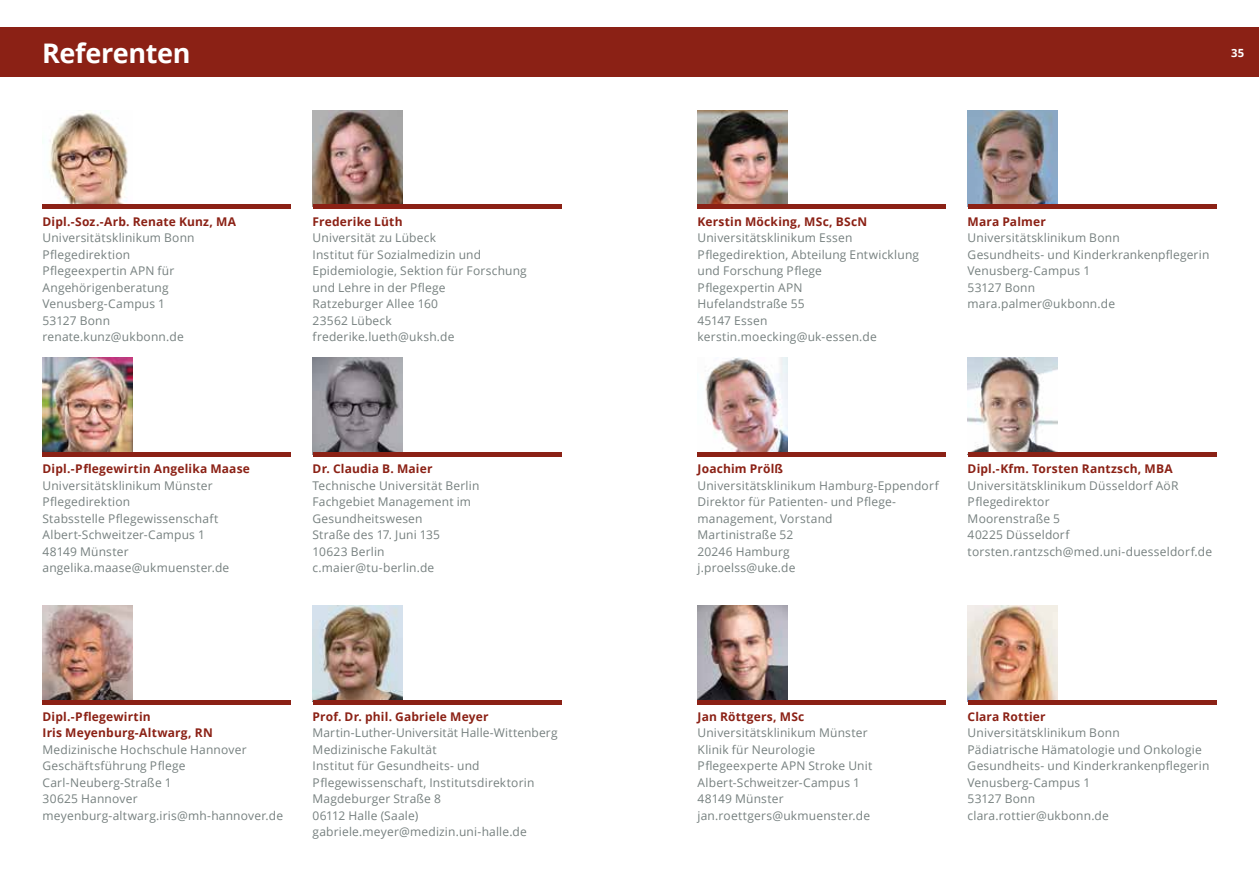
<style>
.page{position:relative;width:1259px;height:893px;background:#fff}
.page>*{position:absolute;margin:0;border:0;box-sizing:border-box;transform-origin:0 0}
.t1{font:700 27px "Open Sans";letter-spacing:-.01em;color:#fff}
.t2{font:12px/16.5px "Open Sans";letter-spacing:.015em;color:#76807f}
.t3{font:700 12px/16.5px "Open Sans";letter-spacing:.015em;color:#8b2115}
.t4{font:700 11.25px "Open Sans";color:#fff}
</style>
<div class="page">
<div style="left:0;top:28px;width:1259px;height:49px;background:#8b2115"></div>
<img style="left:43px;top:358px;width:90px;height:94px">
<div style="left:43px;top:452px;width:248px;height:5px;background:#8b2115"></div>
<img style="left:43px;top:112px;width:90px;height:93px">
<hr style="left:43px;top:205px;width:248px;height:4px;background:#8b2115">
<img style="left:313px;top:110px;width:90px;height:95px">
<hr style="left:313px;top:205px;width:248px;height:4px;background:#8b2115">
<img style="left:313px;top:358px;width:90px;height:94px">
<div style="left:313px;top:452px;width:248px;height:5px;background:#8b2115"></div>
<img style="left:43px;top:605px;width:90px;height:95px">
<hr style="left:43px;top:700px;width:248px;height:4px;background:#8b2115">
<img style="left:967px;top:110px;width:90px;height:95px">
<hr style="left:967px;top:205px;width:249px;height:4px;background:#8b2115">
<img style="left:705px;top:358px;width:82px;height:94px">
<div style="left:697px;top:452px;width:249px;height:5px;background:#8b2115"></div>
<img style="left:313px;top:605px;width:90px;height:95px">
<hr style="left:313px;top:700px;width:248px;height:4px;background:#8b2115">
<img style="left:697px;top:110px;width:90px;height:95px">
<hr style="left:697px;top:205px;width:249px;height:4px;background:#8b2115">
<img style="left:967px;top:358px;width:90px;height:94px">
<div style="left:967px;top:452px;width:249px;height:5px;background:#8b2115"></div>
<img style="left:697px;top:605px;width:90px;height:95px">
<hr style="left:697px;top:700px;width:249px;height:4px;background:#8b2115">
<img style="left:967px;top:605px;width:90px;height:95px">
<hr style="left:967px;top:700px;width:249px;height:4px;background:#8b2115">
<h1 class="t1" style="left:42px;top:34px;width:150px">Referenten</h1>
<p class="t4" style="left:1231px;top:44px;width:15px">35</p>
<p class="t3" style="left:43px;top:213px;width:195px">Dipl.-Soz.-Arb. Renate Kunz, MA</p>
<p class="t2" style="left:43px;top:229px;width:154px">Universitätsklinikum Bonn<br>Pflegedirektion<br>Pflegeexpertin APN für<br>Angehörigenberatung<br>Venusberg-Campus 1<br>53127 Bonn renate.kunz@ukbonn.de</p>
<p class="t3" style="left:43px;top:460px;width:209px">Dipl.-Pflegewirtin Angelika Maase</p>
<p class="t2" style="left:43px;top:477px;width:188px">Universitätsklinikum Münster<br>Pflegedirektion<br>Stabsstelle Pflegewissenschaft<br>Albert-Schweitzer-Campus 1<br>48149 Münster angelika.maase@ukmuenster.de</p>
<p class="t3" style="left:313px;top:213px;width:91px">Frederike Lüth</p>
<p class="t2" style="left:313px;top:229px;width:216px">Universität zu Lübeck<br>Institut für Sozialmedizin und<br>Epidemiologie, Sektion für Forschung und Lehre in der Pflege<br>Ratzeburger Allee 160<br>23562 Lübeck frederike.lueth@uksh.de</p>
<p class="t3" style="left:313px;top:460px;width:121px">Dr. Claudia B. Maier</p>
<p class="t2" style="left:313px;top:477px;width:168px">Technische Universität Berlin<br>Fachgebiet Management im<br>Gesundheitswesen<br>Straße des 17. Juni 135<br>10623 Berlin c.maier@tu-berlin.de</p>
<p class="t3" style="left:43px;top:708px;width:172px">Dipl.-Pflegewirtin<br>Iris Meyenburg-Altwarg, RN</p>
<p class="t2" style="left:43px;top:741px;width:242px">Medizinische Hochschule Hannover<br>Geschäftsführung Pflege<br>Carl-Neuberg-Straße 1<br>30625 Hannover meyenburg-altwarg.iris@mh-hannover.de</p>
<p class="t3" style="left:313px;top:708px;width:177px">Prof. Dr. phil. Gabriele Meyer</p>
<p class="t2" style="left:313px;top:724px;width:246px">Martin-Luther-Universität Halle-Wittenberg<br>Medizinische Fakultät<br>Institut für Gesundheits- und<br>Pflegewissenschaft, Institutsdirektorin<br>Magdeburger Straße 8<br>06112 Halle (Saale) gabriele.meyer@medizin.uni-halle.de</p>
<p class="t3" style="left:697px;top:213px;width:171px">Kerstin Möcking, MSc, BScN</p>
<p class="t2" style="left:697px;top:229px;width:223px">Universitätsklinikum Essen<br>Pflegedirektion, Abteilung Entwicklung und Forschung Pflege<br>Pflegexpertin APN<br>Hufelandstraße 55<br>45147 Essen kerstin.moecking@uk-essen.de</p>
<p class="t3" style="left:967px;top:213px;width:80px">Mara Palmer</p>
<p class="t2" style="left:967px;top:229px;width:243px">Universitätsklinikum Bonn<br>Gesundheits- und Kinderkrankenpflegerin<br>Venusberg-Campus 1<br>53127 Bonn<br>mara.palmer@ukbonn.de</p>
<p class="t3" style="left:697px;top:460px;width:87px">Joachim Prölß</p>
<p class="t2" style="left:697px;top:477px;width:243px">Universitätsklinikum Hamburg-Eppendorf<br>Direktor für Patienten- und Pflege&shy;management, Vorstand<br>Martinistraße 52<br>20246 Hamburg<br>j.proelss@uke.de</p>
<p class="t3" style="left:967px;top:460px;width:206px">Dipl.-Kfm. Torsten Rantzsch, MBA</p>
<p class="t2" style="left:967px;top:477px;width:246px">Universitätsklinikum Düsseldorf AöR<br>Pflegedirektor<br>Moorenstraße 5<br>40225 Düsseldorf torsten.rantzsch@med.uni-duesseldorf.de</p>
<p class="t3" style="left:697px;top:708px;width:108px">Jan Röttgers, MSc</p>
<p class="t2" style="left:697px;top:724px;width:176px">Universitätsklinikum Münster<br>Klinik für Neurologie<br>Pflegeexperte APN Stroke Unit<br>Albert-Schweitzer-Campus 1<br>48149 Münster jan.roettgers@ukmuenster.de</p>
<p class="t3" style="left:967px;top:708px;width:80px">Clara Rottier</p>
<p class="t2" style="left:967px;top:724px;width:243px">Universitätsklinikum Bonn<br>Pädiatrische Hämatologie und Onkologie<br>Gesundheits- und Kinderkrankenpflegerin<br>Venusberg-Campus 1<br>53127 Bonn<br>clara.rottier@ukbonn.de</p>
</div>
